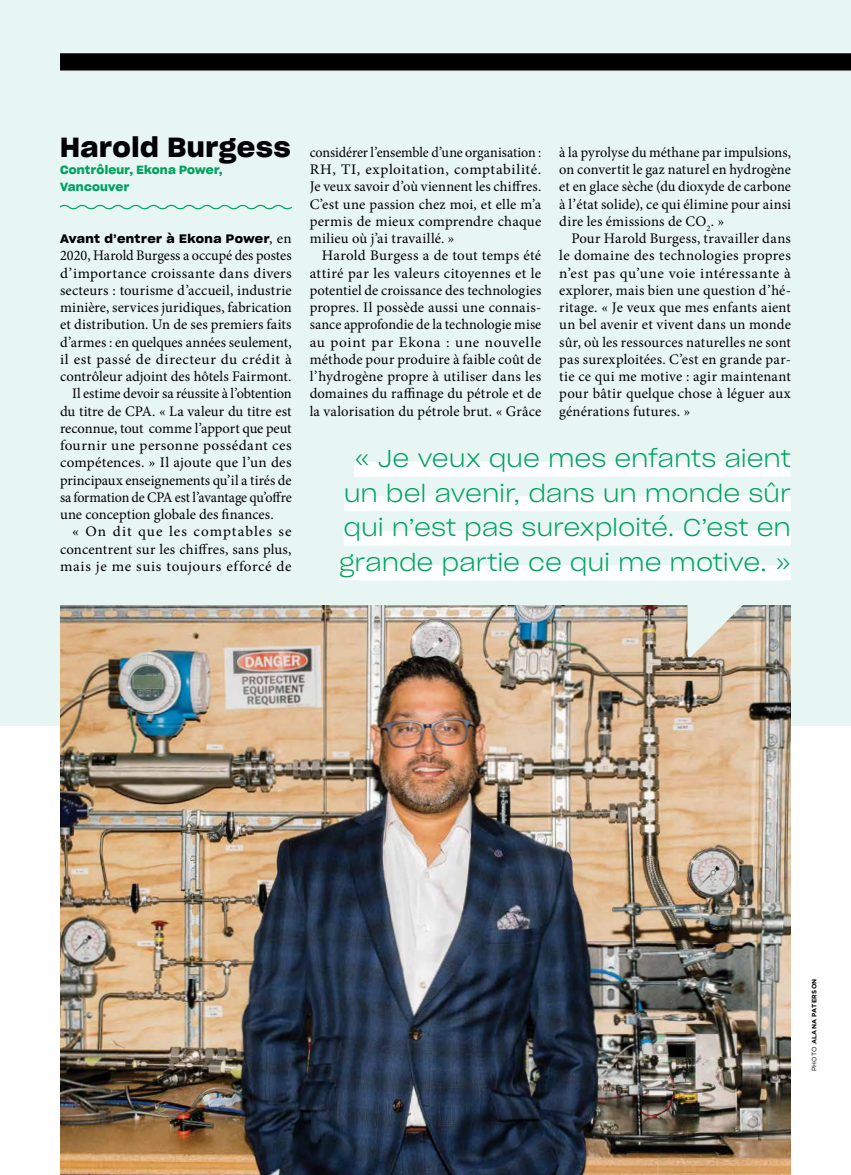
<style>
.page{position:relative;width:851px;height:1175px;background:#fff}
.page>*{position:absolute;margin:0;border:0;box-sizing:border-box;transform-origin:0 0}
.t1{font:27px "Sharp Grotesk Sm Bold 21";letter-spacing:.02em;color:#000}
.t2{font:24px/34.5px "Sharp Grotesk Light 21";letter-spacing:-.005em;color:#00a160;text-align:justify}
.t3{font:14.7px/17.2px "Minion Pro";letter-spacing:.01em;color:#000;text-align:justify}
.t4{font:14.7px/17.2px "Minion Pro";letter-spacing:.01em;color:#000;text-align:justify;scale:.96 1}
.t5{font:14.7px/17.2px "Minion Pro";letter-spacing:.01em;color:#000;text-align:justify;scale:1.04 1}
.t6{font:12px "Sharp Grotesk Sm Bold 21";letter-spacing:.03em;color:#000}
.t7{font:11.7px/17.2px "Sharp Grotesk Sm Bold 21";letter-spacing:.02em;color:#00a160}
.t8{font:700 6.3px "Gotham";letter-spacing:.045em;color:#000}
.s1{font-family:"Minion Pro";font-size:14.7px}
.s2{font-weight:400}
</style>
<div class="page">
<div style="left:0;top:0;width:850px;height:726px;background:#e7f5f3"></div>
<svg style="left:59px;top:204px;width:233px;height:6px"></svg>
<div style="left:354px;top:462px;width:436px;height:15px;background:#fff"></div>
<div style="left:344px;top:496px;width:446px;height:15px;background:#fff"></div>
<div style="left:343px;top:531px;width:447px;height:15px;background:#fff"></div>
<div style="left:339px;top:565px;width:451px;height:15px;background:#fff"></div>
<img style="left:60px;top:605px;width:731px;height:569px">
<svg style="left:687px;top:605px;width:60px;height:53px"></svg>
<div style="left:60px;top:53px;width:790px;height:17px;background:#000"></div>
<p class="t1" style="left:60px;top:125px;width:232px">Harold Burgess</p>
<p class="t7" style="left:60px;top:161px;width:164px">Contrôleur, Ekona Power,<br>Vancouver</p>
<p class="t6" style="left:60px;top:229px;width:233px">Avant d’entrer à Ekona Power<span class="s1">, en</span></p>
<p class="t3" style="left:60px;top:247px;width:233px">2020, Harold Burgess a occupé des postes d’importance croissante dans divers secteurs : tourisme d’accueil, industrie minière, services juridiques, fabrication et distribution. Un de ses premiers faits d’armes : en quelques années seulement, il est passé de directeur du crédit à contrôleur adjoint des hôtels Fairmont.</p>
<p class="t3" style="left:60px;top:385px;width:233px;text-indent:12px">Il estime devoir sa réussite à l’obtention du titre de CPA. « La valeur du titre est reconnue, tout comme l’apport que peut fournir une personne possédant ces compétences. » Il ajoute que l’un des principaux enseignements qu’il a tirés de sa formation de CPA est l’avantage qu’offre une conception globale des finances.</p>
<p class="t5" style="left:60px;top:523px;width:224px;text-indent:12px">« On dit que les comptables se concentrent sur les chiffres, sans plus, mais je me suis toujours efforcé de</p>
<p class="t4" style="left:309px;top:144px;width:243px">considérer l’ensemble d’une organisation :<br>RH, TI, exploitation, comptabilité.<br>Je veux savoir d’où viennent les chiffres.<br>C’est une passion chez moi, et elle m’a permis de mieux comprendre chaque milieu où j’ai travaillé. »</p>
<p class="t3" style="left:309px;top:247px;width:233px;text-indent:12px">Harold Burgess a de tout temps été attiré par les valeurs citoyennes et le potentiel de croissance des technologies propres. Il possède aussi une connais&shy;sance approfondie de la technologie mise au point par Ekona : une nouvelle méthode pour produire à faible coût de l’hydrogène propre à utiliser dans les domaines du raffinage du pétrole et de la valorisation du pétrole brut. « Grâce</p>
<p class="t3" style="left:559px;top:144px;width:233px">à la pyrolyse du méthane par impulsions, on convertit le gaz naturel en hydrogène et en glace sèche (du dioxyde de carbone à l’état solide), ce qui élimine pour ainsi dire les émissions de CO<sub>2</sub>. »</p>
<p class="t3" style="left:559px;top:230px;width:233px;text-indent:12px">Pour Harold Burgess, travailler dans le domaine des technologies propres n’est pas qu’une voie intéressante à explorer, mais bien une question d’hé&shy;ritage. « Je veux que mes enfants aient un bel avenir et vivent dans un monde sûr, où les ressources naturelles ne sont pas surexploitées. C’est en grande par&shy;tie ce qui me motive : agir maintenant pour bâtir quelque chose à léguer aux générations futures. »</p>
<h2 class="t2" style="left:339px;top:441px;width:453px;text-indent:15px">« Je veux que mes enfants aient un bel avenir, dans un monde sûr qui n’est pas surexploité. C’est en grande partie ce qui me motive. »</h2>
<p class="t8" style="left:810px;top:1071px;width:94px;rotate:-90deg"><span class="s2">PHOTO</span> ALANA PATERSON</p>
</div>
